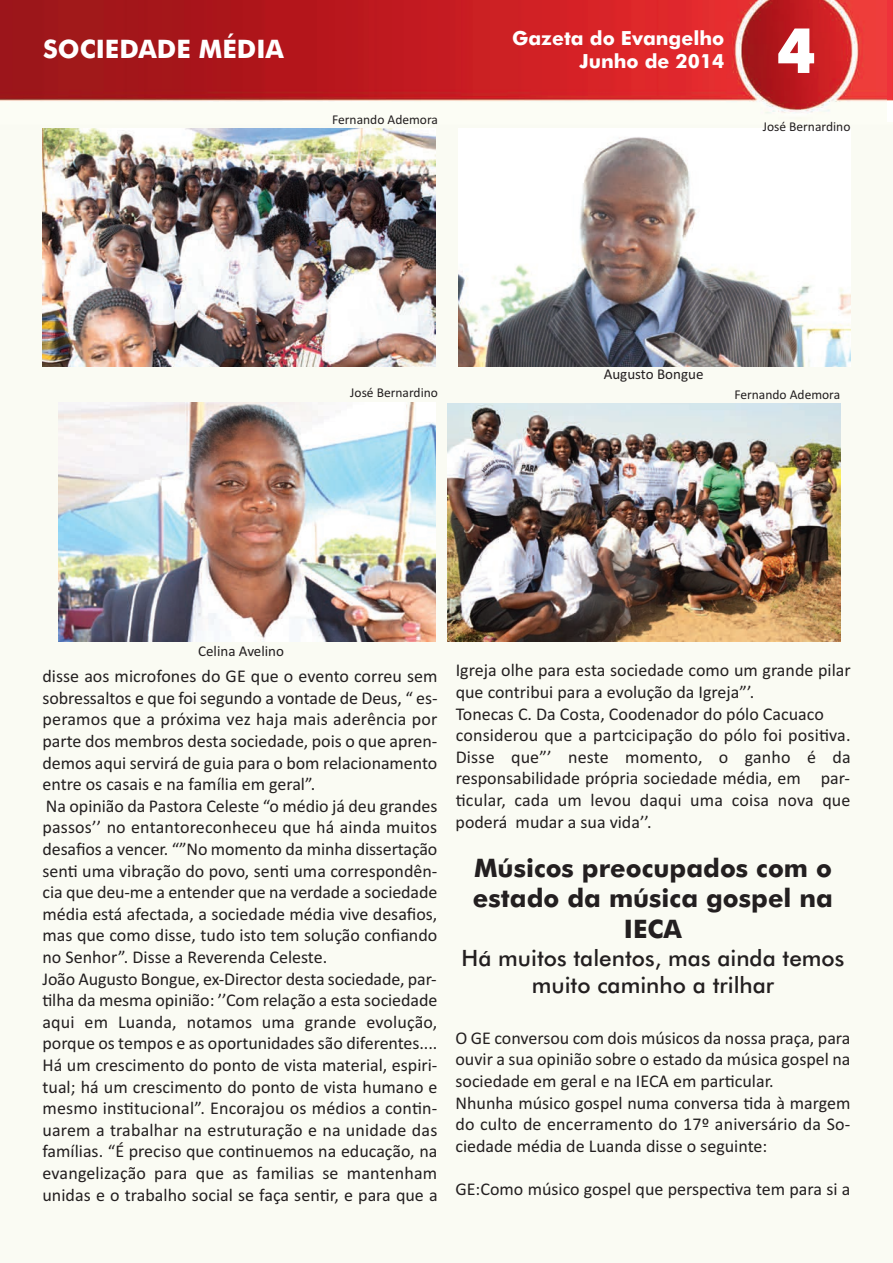
<style>
.page{position:relative;width:893px;height:1263px;background:#fff}
.page>*{position:absolute;margin:0;border:0;box-sizing:border-box;transform-origin:0 0}
.t1{font:700 60px "Futura BT";color:#fff}
.t2{font:700 25.5px/30.6px "Futura BT";color:#231f20;text-align:center}
.t3{font:700 25.5px "Futura BT";color:#fff}
.t4{font:500 22.5px/27px "Futura BT";color:#231f20;text-align:center}
.t5{font:700 19.5px/23.4px "Futura BT";color:#fff;text-align:right}
.t6{font:18px/21.6px "Calibri";color:#231f20}
.t7{font:15px "Calibri";color:#231f20}
.t8{font:13.5px "Calibri";color:#231f20}
</style>
<div class="page">
<div style="left:0;top:125px;width:893px;height:1138px;background:#fafbf3"></div>
<img style="left:0;top:0;width:893px;height:125px">
<img style="left:888px;top:0;width:5px;height:121px">
<svg style="left:777px;top:22px;width:38px;height:52px;background:#c74045"></svg>
<img style="left:43px;top:128px;width:392px;height:238px">
<img style="left:458px;top:128px;width:392px;height:239px">
<img style="left:448px;top:403px;width:392px;height:238px">
<img style="left:58px;top:403px;width:378px;height:238px">
<h2 class="t3" style="left:43px;top:34px;width:242px">SOCIEDADE MÉDIA</h2>
<h1 class="t1" style="left:778px;top:16px;width:39px">4</h1>
<p class="t5" style="left:512px;top:26px;width:214px">Gazeta do Evangelho<br>Junho de 2014</p>
<p class="t8" style="left:332px;top:112px;width:107px">Fernando Ademora</p>
<p class="t8" style="left:763px;top:118px;width:89px">José Bernardino</p>
<p class="t7" style="left:604px;top:365px;width:101px">Augusto Bongue</p>
<p class="t8" style="left:350px;top:384px;width:89px">José Bernardino</p>
<p class="t8" style="left:734px;top:386px;width:107px">Fernando Ademora</p>
<p class="t7" style="left:198px;top:642px;width:87px">Celina Avelino</p>
<p class="t6" style="left:42px;top:665px;width:397px">disse aos microfones do GE que o evento correu sem sobressaltos e que foi segundo a vontade de Deus, “ es&shy;peramos que a próxima vez haja mais aderência por parte dos membros desta sociedade, pois o que apren&shy;demos aqui servirá de guia para o bom relacionamento entre os casais e na família em geral”.<br>Na opinião da Pastora Celeste “o médio já deu grandes passos’’ no entantoreconheceu que há ainda muitos desafios a vencer. “”No momento da minha dissertação senti uma vibração do povo, senti uma correspondên&shy;cia que deu-me a entender que na verdade a sociedade média está afectada, a sociedade média vive desafios, mas que como disse, tudo isto tem solução confiando no Senhor”. Disse a Reverenda Celeste.<br>João Augusto Bongue, ex-Director desta sociedade, par&shy;tilha da mesma opinião: ’’Com relação a esta sociedade aqui em Luanda, notamos uma grande evolução, porque os tempos e as oportunidades são diferentes....<br>Há um crescimento do ponto de vista material, espiri&shy;tual; há um crescimento do ponto de vista humano e mesmo institucional”. Encorajou os médios a contin&shy;uarem a trabalhar na estruturação e na unidade das famílias. “É preciso que continuemos na educação, na evangelização para que as familias se mantenham unidas e o trabalho social se faça sentir, e para que a</p>
<p class="t6" style="left:456px;top:659px;width:397px">Igreja olhe para esta sociedade como um grande pilar que contribui para a evolução da Igreja”’.<br>Tonecas C. Da Costa, Coodenador do pólo Cacuaco considerou que a partcicipação do pólo foi positiva.<br>Disse que”’ neste momento, o ganho é da responsabilidade própria sociedade média, em par&shy;ticular, cada um levou daqui uma coisa nova que poderá mudar a sua vida’’.</p>
<h2 class="t2" style="left:473px;top:853px;width:362px">Músicos preocupados com o estado da música gospel na<br>IECA</h2>
<p class="t4" style="left:461px;top:945px;width:384px">Há muitos talentos, mas ainda temos muito caminho a trilhar</p>
<p class="t6" style="left:455px;top:1027px;width:397px">O GE conversou com dois músicos da nossa praça, para ouvir a sua opinião sobre o estado da música gospel na sociedade em geral e na IECA em particular.<br>Nhunha músico gospel numa conversa tida à margem do culto de encerramento do 17º aniversário da So&shy;ciedade média de Luanda disse o seguinte:</p>
<p class="t6" style="left:455px;top:1178px;width:396px">GE:Como músico gospel que perspectiva tem para si a</p>
</div>
